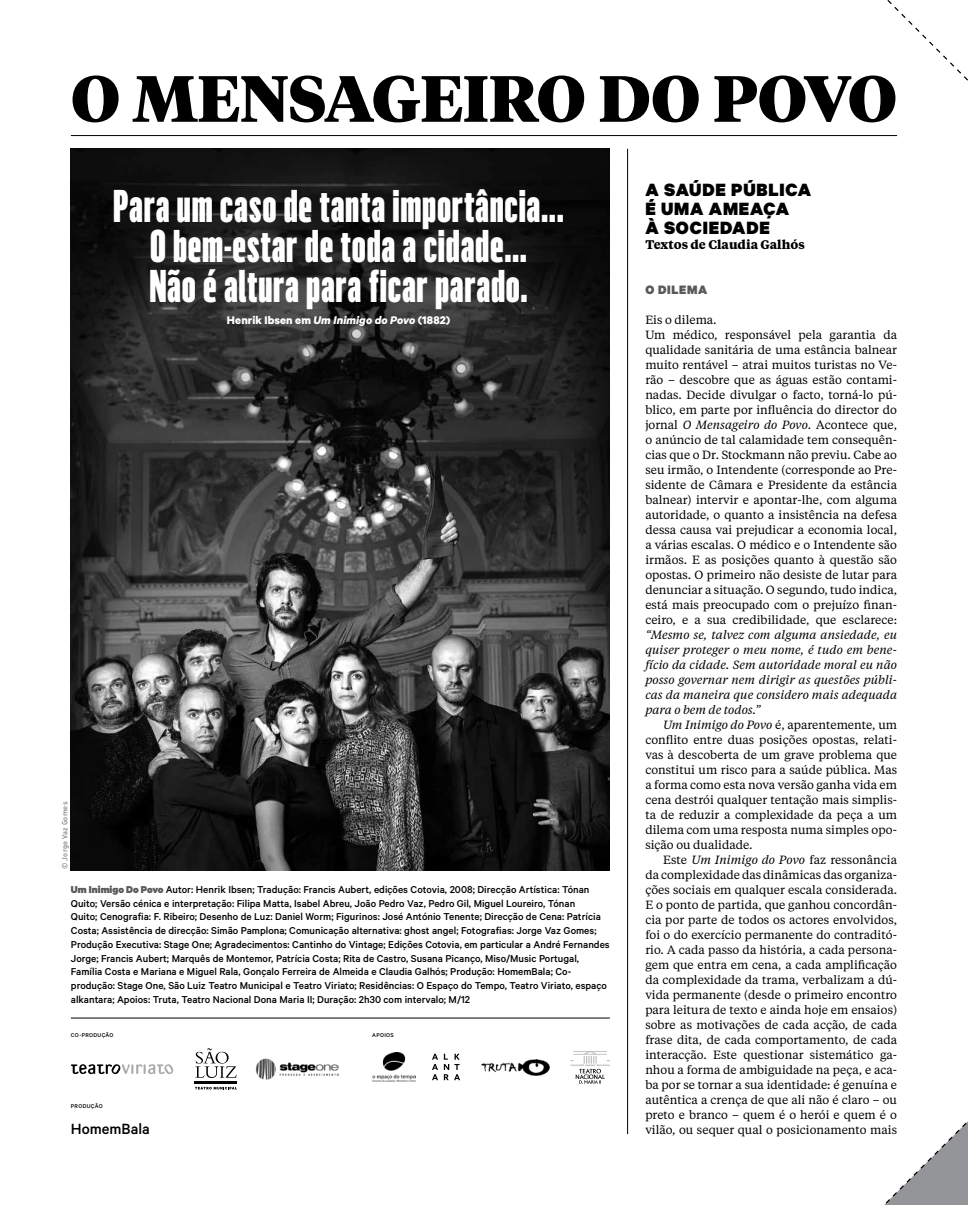
<style>
.page{position:relative;width:968px;height:1205px;background:#fff}
.page>*{position:absolute;margin:0;border:0;box-sizing:border-box;transform-origin:0 0}
.t1{font:900 65px "Tiempos Headline";letter-spacing:-.01em;color:#000}
.t2{font:900 45px/40px "Flama Ultracondensed";letter-spacing:.015em;color:#fff;text-align:center}
.t3{font:900 20px/18.8px "Calibre";letter-spacing:.04em;color:#000}
.t4{font:500 16.62px "Calibre";color:#000}
.t5{font:900 13.75px "Calibre";letter-spacing:.05em;color:#58595b}
.t6{font:700 12.5px "Calibre";letter-spacing:.01em;color:#fff}
.t7{font:700 12.5px "Tiempos Text";color:#000}
.t8{font:11.88px/15px "Tiempos Text";color:#000;text-align:justify}
.t9{font:italic 11.88px/15px "Tiempos Text";color:#000;text-align:justify}
.t10{font:500 11.25px/13.8px "Calibre";color:#000}
.t11{font:7.5px "DIN Medium Alternate";letter-spacing:.015em;color:#808285}
.t12{font:500 6.25px "Calibre";letter-spacing:.05em;color:#000}
.s1{font-style:italic}
.s2{font-weight:900;color:#58595b}
</style>
<div class="page">
<img style="left:71px;top:149px;width:538px;height:721px">
<hr style="left:627px;top:149px;width:1px;height:985px;background:#000">
<hr style="left:71px;top:135px;width:825px;height:1px;background:#000">
<hr style="left:71px;top:1018px;width:538px;height:1px;background:#000">
<svg style="left:570px;top:1051px;width:39px;height:33px"></svg>
<img style="left:255px;top:1058px;width:84px;height:22px">
<svg style="left:195px;top:1048px;width:41px;height:30px"></svg>
<hr style="left:195px;top:1081px;width:42px;height:2px;background:#000">
<svg style="left:195px;top:1087px;width:42px;height:2px"></svg>
<img style="left:481px;top:1059px;width:69px;height:17px">
<svg style="left:432px;top:1053px;width:6px;height:27px"></svg>
<svg style="left:444px;top:1053px;width:16px;height:27px"></svg>
<img style="left:372px;top:1053px;width:43px;height:28px">
<svg style="left:71px;top:1064px;width:103px;height:10px"></svg>
<svg style="left:887px;top:0;width:80px;height:81px"></svg>
<svg style="left:884px;top:1122px;width:83px;height:83px"></svg>
<h1 class="t1" style="left:71px;top:54px;width:827px">O MENSAGEIRO DO POVO</h1>
<h2 class="t2" style="left:113px;top:185px;width:452px">Para um caso de tanta importância...<br>O bem-estar de toda a cidade...<br>Não é altura para ficar parado.</h2>
<p class="t6" style="left:227px;top:313px;width:225px">Henrik Ibsen em <span class="s1">Um Inimigo do Povo</span> (1882)</p>
<p class="t11" style="left:60px;top:868px;width:68px;rotate:-90deg">© Jorge Vaz Gomes</p>
<p class="t10" style="left:71px;top:882px;width:540px"><span class="s2">Um Inimigo Do Povo</span> Autor: Henrik Ibsen; Tradução: Francis Aubert, edições Cotovia, 2008; Direcção Artística: Tónan Quito; Versão cénica e interpretação: Filipa Matta, Isabel Abreu, João Pedro Vaz, Pedro Gil, Miguel Loureiro, Tónan<br>Quito; Cenografia: F. Ribeiro; Desenho de Luz: Daniel Worm; Figurinos: José António Tenente; Direcção de Cena: Patrícia Costa; Assistência de direcção: Simão Pamplona; Comunicação alternativa: ghost angel; Fotografias: Jorge Vaz Gomes; Produção Executiva: Stage One; Agradecimentos: Cantinho do Vintage; Edições Cotovia, em particular a André Fernandes Jorge; Francis Aubert; Marquês de Montemor, Patrícia Costa; Rita de Castro, Susana Picanço, Miso/Music Portugal, Família Costa e Mariana e Miguel Rala, Gonçalo Ferreira de Almeida e Claudia Galhós; Produção: HomemBala; Co&shy;produção: Stage One, São Luiz Teatro Municipal e Teatro Viriato; Residências: O Espaço do Tempo, Teatro Viriato, espaço alkantara; Apoios: Truta, Teatro Nacional Dona Maria II; Duração: 2h30 com intervalo; M/12</p>
<p class="t12" style="left:71px;top:1031px;width:44px">CO-PRODUÇÃO</p>
<p class="t12" style="left:71px;top:1102px;width:33px">PRODUÇÃO</p>
<h3 class="t4" style="left:71px;top:1119px;width:80px">HomemBala</h3>
<p class="t12" style="left:372px;top:1031px;width:23px">APOIOS</p>
<h3 class="t3" style="left:645px;top:180px;width:167px">A SAÚDE PÚBLICA<br>É UMA AMEAÇA<br>À SOCIEDADE</h3>
<p class="t7" style="left:645px;top:236px;width:161px">Textos de Claudia Galhós</p>
<p class="t5" style="left:645px;top:281px;width:64px">O DILEMA</p>
<p class="t8" style="left:645px;top:312px;width:253px;text-align:left">Eis o dilema.<br>Um médico, responsável pela garantia da qualidade sanitária de uma estância balnear muito rentável – atrai muitos turistas no Ve&shy;rão – descobre que as águas estão contami&shy;nadas. Decide divulgar o facto, torná-lo pú&shy;blico, em parte por influência do director do jornal <span class="s1">O Mensageiro do Povo</span>. Acontece que, o anúncio de tal calamidade tem consequên&shy;cias que o Dr. Stockmann não previu. Cabe ao seu irmão, o Intendente (corresponde ao Pre&shy;sidente de Câmara e Presidente da estância balnear) intervir e apontar-lhe, com alguma autoridade, o quanto a insistência na defesa dessa causa vai prejudicar a economia local, a várias escalas. O médico e o Intendente são irmãos. E as posições quanto à questão são opostas. O primeiro não desiste de lutar para denunciar a situação. O segundo, tudo indica, está mais preocupado com o prejuízo finan&shy;ceiro, e a sua credibilidade, que esclarece:</p>
<p class="t9" style="left:645px;top:627px;width:253px">“Mesmo se, talvez com alguma ansiedade, eu quiser proteger o meu nome, é tudo em bene&shy;fício da cidade. Sem autoridade moral eu não posso governar nem dirigir as questões públi&shy;cas da maneira que considero mais adequada para o bem de todos.”</p>
<p class="t8" style="left:645px;top:717px;width:253px;text-indent:18px"><span class="s1">Um Inimigo do Povo</span> é, aparentemente, um conflito entre duas posições opostas, relati&shy;vas à descoberta de um grave problema que constitui um risco para a saúde pública. Mas a forma como esta nova versão ganha vida em cena destrói qualquer tentação mais simplis&shy;ta de reduzir a complexidade da peça a um dilema com uma resposta numa simples opo&shy;sição ou dualidade.</p>
<p class="t8" style="left:645px;top:852px;width:253px;text-indent:18px">Este <span class="s1">Um Inimigo do Povo</span> faz ressonância da complexidade das dinâmicas das organiza&shy;ções sociais em qualquer escala considerada.<br>E o ponto de partida, que ganhou concordân&shy;cia por parte de todos os actores envolvidos, foi o do exercício permanente do contraditó&shy;rio. A cada passo da história, a cada persona&shy;gem que entra em cena, a cada amplificação da complexidade da trama, verbalizam a dú&shy;vida permanente (desde o primeiro encontro para leitura de texto e ainda hoje em ensaios) sobre as motivações de cada acção, de cada frase dita, de cada comportamento, de cada interacção. Este questionar sistemático ga&shy;nhou a forma de ambiguidade na peça, e aca&shy;ba por se tornar a sua identidade: é genuína e autêntica a crença de que ali não é claro – ou preto e branco – quem é o herói e quem é o vilão, ou sequer qual o posicionamento mais</p>
</div>
